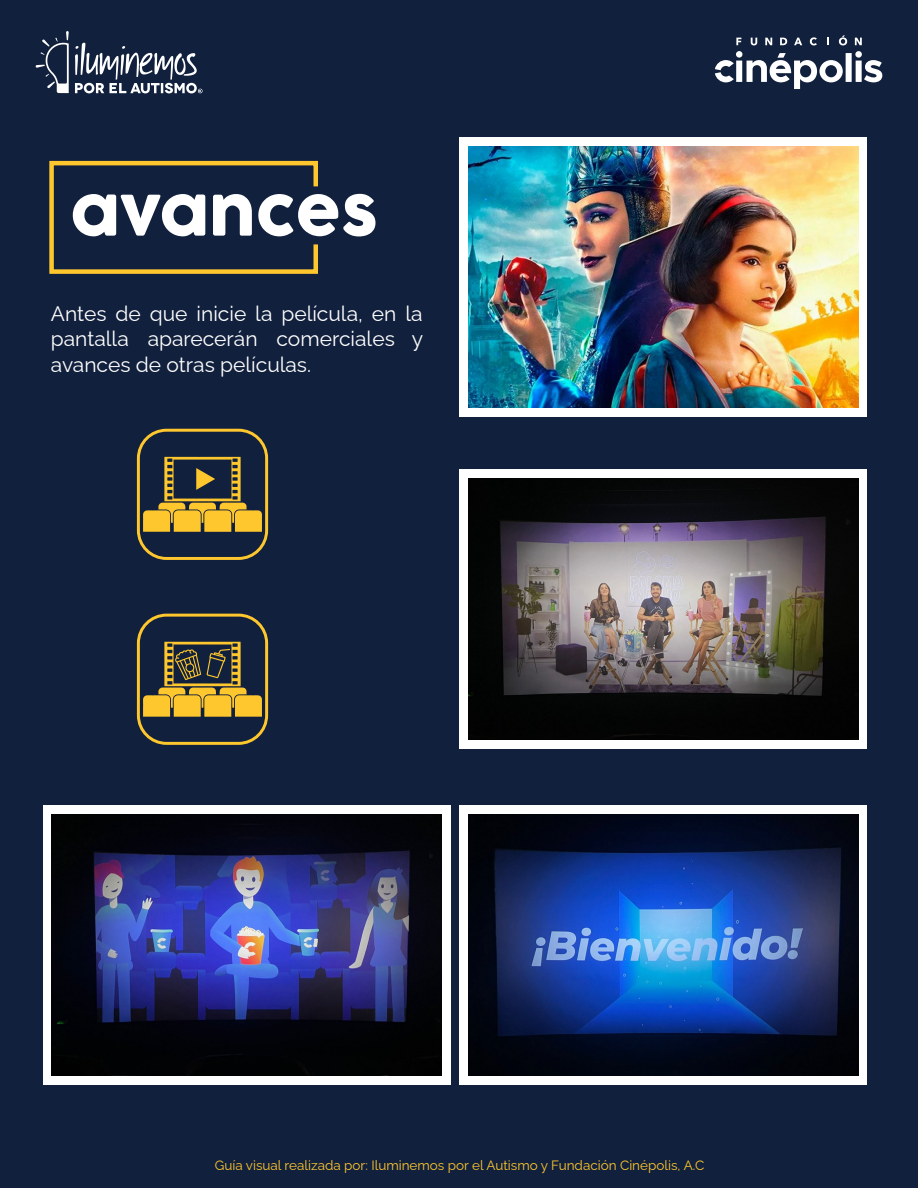
<style>
.page{position:relative;width:918px;height:1188px;background:#11203d}
.page>*{position:absolute;margin:0;border:0;box-sizing:border-box;transform-origin:0 0}
.t1{font:64.5px "Cocogoose";color:#fff}
.t2{font:21px/25.2px "Raleway";color:#fff;text-align:justify}
.t3{font:13.5px "Raleway";color:#ffc72e}
</style>
<div class="page">
<svg style="left:49px;top:160px;width:269px;height:114px"></svg>
<svg style="left:736px;top:38px;width:5px;height:7px"></svg>
<svg style="left:751px;top:38px;width:6px;height:7px"></svg>
<svg style="left:765px;top:38px;width:7px;height:7px"></svg>
<svg style="left:780px;top:38px;width:7px;height:7px"></svg>
<svg style="left:794px;top:38px;width:8px;height:7px"></svg>
<svg style="left:810px;top:37px;width:7px;height:8px"></svg>
<svg style="left:827px;top:38px;width:2px;height:7px"></svg>
<svg style="left:839px;top:35px;width:8px;height:10px"></svg>
<svg style="left:855px;top:38px;width:7px;height:7px"></svg>
<svg style="left:715px;top:51px;width:167px;height:38px"></svg>
<svg style="left:36px;top:31px;width:33px;height:62px"></svg>
<svg style="left:75px;top:43px;width:128px;height:50px"></svg>
<div style="left:460px;top:137px;width:407px;height:279px;background:#fff"></div>
<div style="left:460px;top:469px;width:407px;height:279px;background:#fff"></div>
<div style="left:460px;top:806px;width:407px;height:279px;background:#fff"></div>
<div style="left:43px;top:806px;width:407px;height:279px;background:#fff"></div>
<svg style="left:137px;top:429px;width:131px;height:131px"></svg>
<svg style="left:137px;top:614px;width:131px;height:131px"></svg>
<img style="left:469px;top:478px;width:389px;height:261px">
<img style="left:52px;top:815px;width:389px;height:261px">
<img style="left:469px;top:815px;width:389px;height:261px">
<img style="left:469px;top:146px;width:389px;height:261px">
<h1 class="t1" style="left:70px;top:167px;width:310px">AVANCES</h1>
<p class="t2" style="left:51px;top:299px;width:374px">Antes de que inicie la película, en la pantalla aparecerán comerciales y avances de otras películas.</p>
<p class="t3" style="left:215px;top:1154px;width:491px">Guía visual realizada por: Iluminemos por el Autismo y Fundación Cinépolis, A.C</p>
</div>
